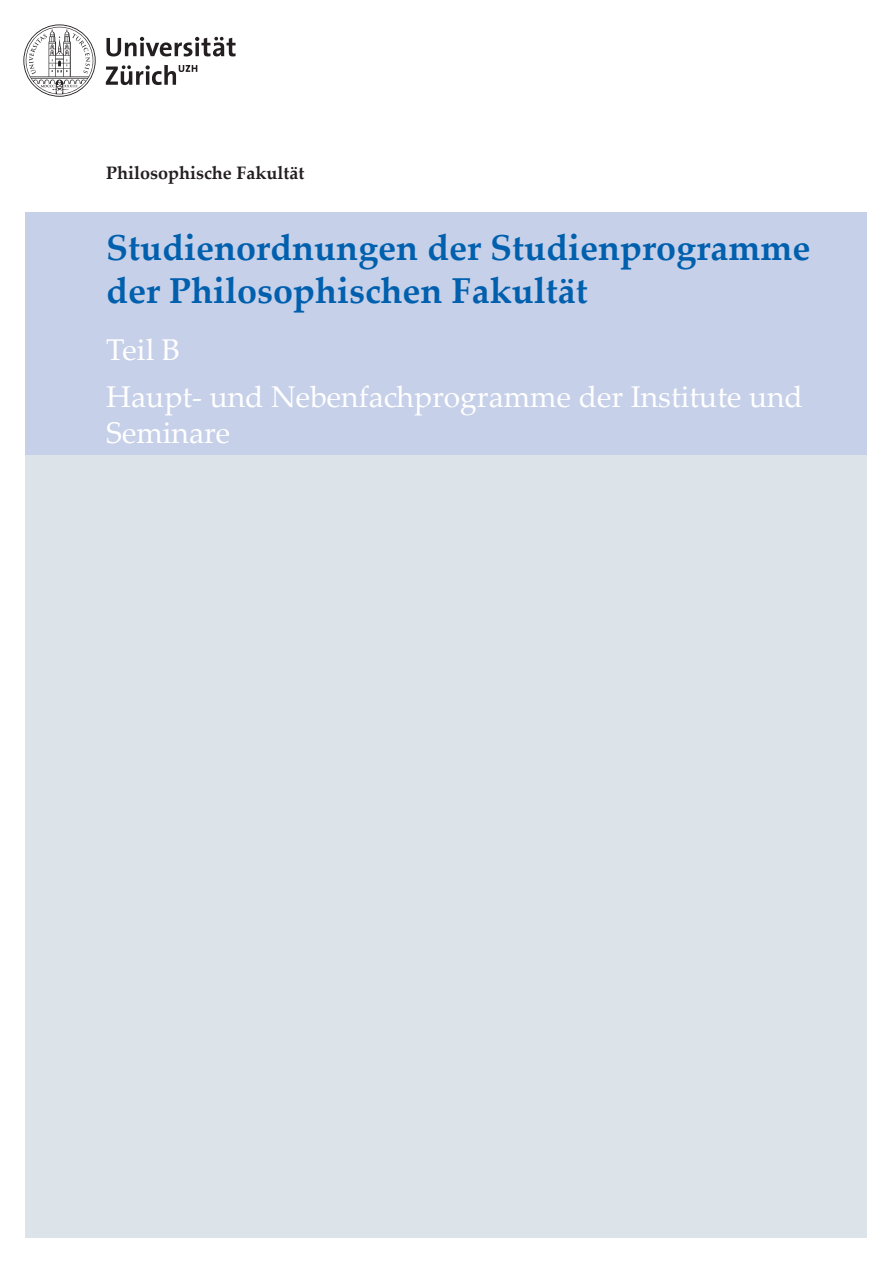
<style>
.page{position:relative;width:893px;height:1263px;background:#fff}
.page>*{position:absolute;margin:0;border:0;box-sizing:border-box;transform-origin:0 0}
.t1{font:700 36px/43.2px "Palatino Linotype";color:#0160ae}
.t2{font:30px/46.7px "Palatino Linotype";color:#fff}
.t3{font:700 18px "Palatino Linotype";color:#231f20}
</style>
<div class="page">
<div style="left:26px;top:417px;width:841px;height:820px;background:#dde4e9"></div>
<div style="left:26px;top:213px;width:841px;height:242px;background:#c7d0e9"></div>
<svg style="left:23px;top:24px;width:213px;height:73px"></svg>
<p class="t3" style="left:106px;top:160px;width:200px">Philosophische Fakultät</p>
<p class="t1" style="left:106px;top:225px;width:705px">Studienordnungen der Studienprogramme der Philosophischen Fakultät</p>
<p class="t2" style="left:106px;top:326px;width:698px">Teil B<br>Haupt- und Nebenfachprogramme der Institute und</p>
<p class="t2" style="left:106px;top:408px;width:126px">Seminare</p>
</div>
